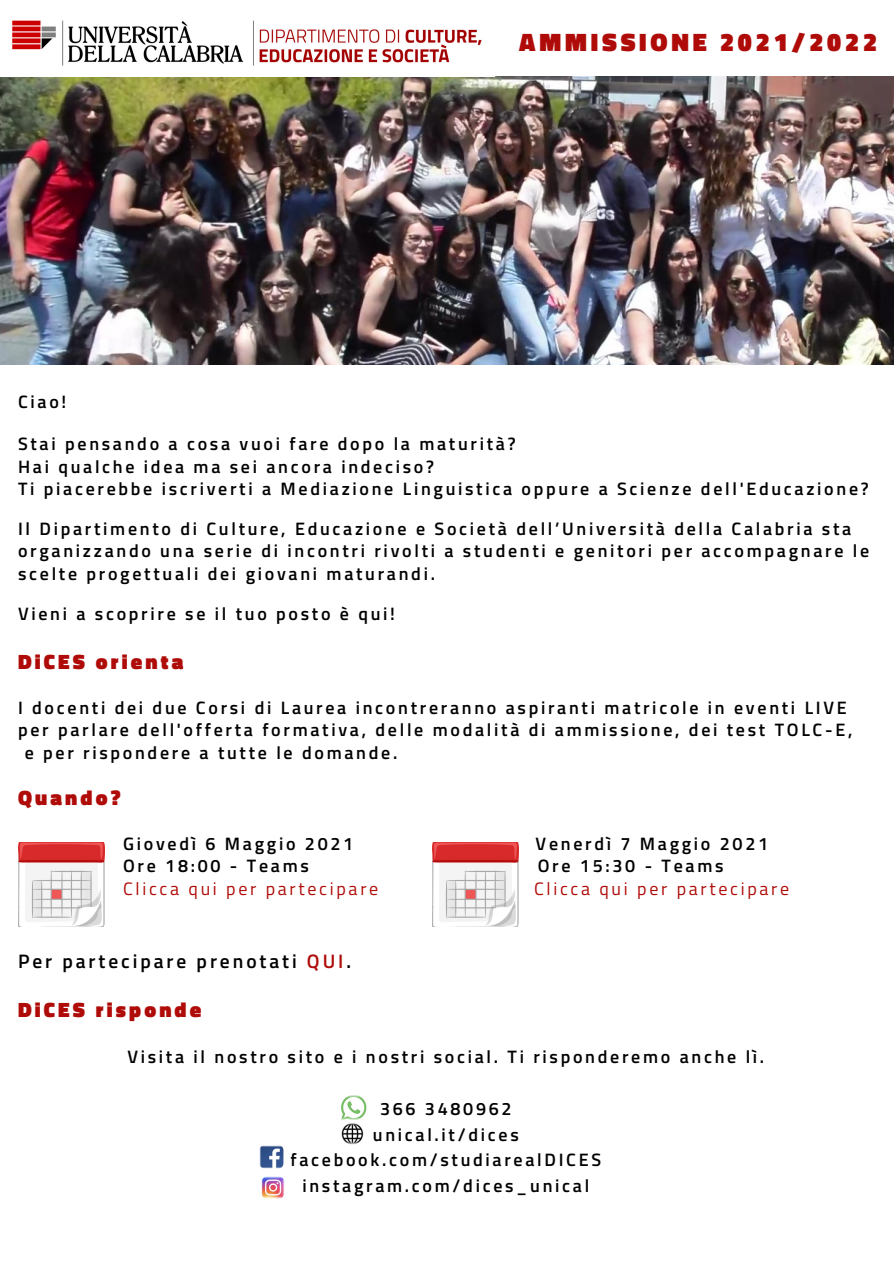
<style>
.page{position:relative;width:894px;height:1264px;background:#fff}
.page>*{position:absolute;margin:0;border:0;box-sizing:border-box;transform-origin:0 0}
.t1{font:900 25.5px "Titillium Web";letter-spacing:.15em;color:#af0c09}
.t2{font:900 21px "Titillium Web";letter-spacing:.15em;color:#af0c09}
.t3{font:600 19.5px "Titillium Web";letter-spacing:.15em;color:#000}
.t4{font:600 18px/22.5px "Titillium Web";letter-spacing:.15em;color:#000}
.t5{font:18px "Titillium Web";letter-spacing:.15em;color:#af0c09}
.s1{color:#af0c09}
</style>
<div class="page">
<img style="left:0;top:77px;width:893px;height:287px">
<img style="left:12px;top:20px;width:470px;height:46px">
<img style="left:18px;top:842px;width:87px;height:84px">
<img style="left:432px;top:842px;width:86px;height:84px">
<img style="left:341px;top:1095px;width:26px;height:26px">
<img style="left:341px;top:1123px;width:23px;height:22px">
<img style="left:259px;top:1145px;width:25px;height:23px">
<img style="left:261px;top:1176px;width:24px;height:23px">
<p class="t1" style="left:519px;top:23px;width:359px">AMMISSIONE 2021/2022</p>
<p class="t4" style="left:18px;top:390px;width:50px">Ciao!</p>
<p class="t4" style="left:18px;top:432px;width:499px">Stai pensando a cosa vuoi fare dopo la maturità?</p>
<p class="t4" style="left:18px;top:454px;width:417px">Hai qualche idea ma sei ancora indeciso?</p>
<p class="t4" style="left:18px;top:477px;width:852px">Ti piacerebbe iscriverti a Mediazione Linguistica oppure a Scienze dell'Educazione?</p>
<p class="t4" style="left:18px;top:516px;width:852px">Il Dipartimento di Culture, Educazione e Società dell’Università della Calabria sta organizzando una serie di incontri rivolti a studenti e genitori per accompagnare le scelte progettuali dei giovani maturandi.</p>
<p class="t4" style="left:18px;top:602px;width:378px">Vieni a scoprire se il tuo posto è qui!</p>
<p class="t2" style="left:18px;top:644px;width:167px">DiCES orienta</p>
<p class="t4" style="left:18px;top:695px;width:830px">I docenti dei due Corsi di Laurea incontreranno aspiranti matricole in eventi LIVE</p>
<p class="t4" style="left:18px;top:718px;width:835px">per parlare dell'offerta formativa, delle modalità di ammissione, dei test TOLC-E,</p>
<p class="t4" style="left:25px;top:740px;width:374px">e per rispondere a tutte le domande.</p>
<p class="t2" style="left:18px;top:781px;width:104px">Quando?</p>
<p class="t4" style="left:123px;top:832px;width:231px">Giovedì 6 Maggio 2021</p>
<p class="t4" style="left:535px;top:832px;width:234px">Venerdì 7 Maggio 2021</p>
<p class="t4" style="left:123px;top:854px;width:187px">Ore 18:00 - Teams</p>
<p class="t4" style="left:537px;top:854px;width:187px">Ore 15:30 - Teams</p>
<p class="t5" style="left:123px;top:874px;width:257px">Clicca qui per partecipare</p>
<p class="t5" style="left:534px;top:874px;width:257px">Clicca qui per partecipare</p>
<p class="t3" style="left:18px;top:946px;width:334px">Per partecipare prenotati <span class="s1">QUI</span>.</p>
<p class="t2" style="left:18px;top:992px;width:185px">DiCES risponde</p>
<p class="t4" style="left:127px;top:1044px;width:638px">Visita il nostro sito e i nostri social. Ti risponderemo anche lì.</p>
<p class="t4" style="left:380px;top:1096px;width:133px">366 3480962</p>
<p class="t4" style="left:373px;top:1122px;width:147px">unical.it/dices</p>
<p class="t4" style="left:290px;top:1148px;width:312px">facebook.com/studiarealDICES</p>
<p class="t4" style="left:302px;top:1174px;width:288px">instagram.com/dices_unical</p>
</div>
